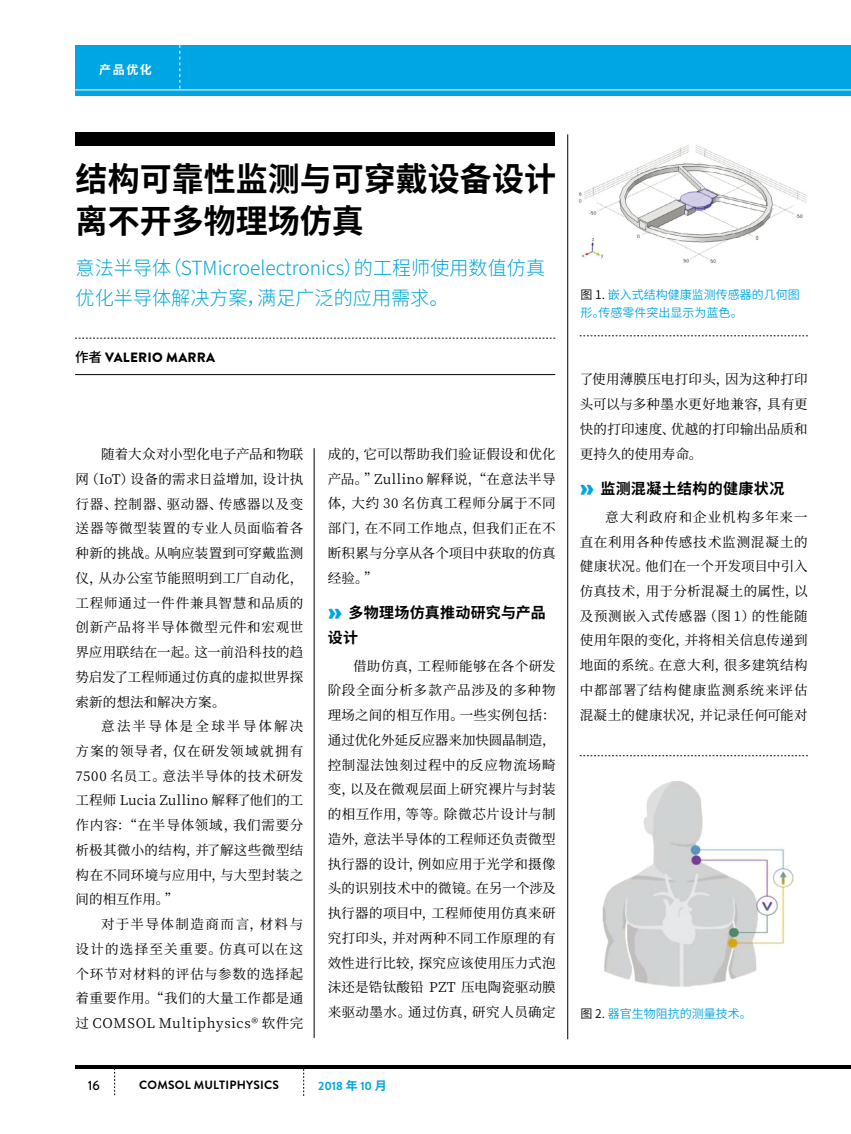
<style>
.page{position:relative;width:851px;height:1134px;background:#fff}
.page>*{position:absolute;margin:0;border:0;box-sizing:border-box;transform-origin:0 0}
.t1{font:700 33px/42px "Source Han Sans CN";color:#000}
.t2{font:300 19.5px/30px "Source Han Sans CN";color:#00a6d3}
.t3{font:700 15px/24.8px "Source Han Sans CN";letter-spacing:.02em;color:#000}
.t4{font:13.5px/24.8px "Source Han Serif SC";letter-spacing:.025em;color:#000;text-align:justify}
.t5{font:900 13.5px "Brandon Grotesque";letter-spacing:.02em;color:#000}
.t6{font:500 13.5px "Brandon Grotesque";color:#000}
.t7{font:12px/18px "Source Han Sans CN";color:#00a5e3}
.t8{font:700 12px "Brandon Grotesque";letter-spacing:.02em;color:#000}
.t9{font:700 12px "Brandon Grotesque";color:#00a5e3}
.t10{font:700 12px "Source Han Sans CN";color:#fff}
.s1{font-family:"Source Han Sans CN";font-weight:500}
.s2{font-family:"Brandon Grotesque";font-weight:900;font-size:28.5px;color:#00a5e3}
.s3{font-family:"Source Han Sans CN"}
.s4{color:#000}
</style>
<div class="page">
<div style="left:76px;top:45px;width:774px;height:51px;background:#00a5e3"></div>
<hr style="left:65px;top:90px;width:785px;height:1px;background:#fff">
<svg style="left:114px;top:1069px;width:1px;height:26px"></svg>
<svg style="left:303px;top:1069px;width:1px;height:27px"></svg>
<hr style="left:76px;top:1065px;width:774px;height:4px;background:#000">
<div style="left:75px;top:133px;width:479px;height:13px;background:#000"></div>
<svg style="left:75px;top:338px;width:480px;height:1px"></svg>
<hr style="left:75px;top:374px;width:480px;height:1px;background:#000">
<img style="left:578px;top:144px;width:229px;height:119px">
<svg style="left:579px;top:336px;width:228px;height:1px"></svg>
<svg style="left:579px;top:755px;width:228px;height:1px"></svg>
<hr style="left:567px;top:134px;width:1px;height:905px;background:#000">
<hr style="left:314px;top:448px;width:1px;height:590px;background:#000">
<img style="left:602px;top:781px;width:192px;height:206px">
<svg style="left:179px;top:45px;width:1px;height:44px"></svg>
<p class="t10" style="left:99px;top:63px;width:54px">产品优化</p>
<h1 class="t1" style="left:76px;top:159px;width:482px">结构可靠性监测与可穿戴设备设计离不开多物理场仿真</h1>
<h2 class="t2" style="left:76px;top:254px;width:471px">意法半导体（STMicroelectronics）的工程师使用数值仿真优化半导体解决方案，满足广泛的应用需求。</h2>
<p class="t5" style="left:75px;top:348px;width:141px"><span class="s1">作者</span> VALERIO MARRA</p>
<p class="t4" style="left:76px;top:442px;width:229px;text-indent:26px">随着大众对小型化电子产品和物联网（IoT）设备的需求日益增加，设计执行器、控制器、驱动器、传感器以及变送器等微型装置的专业人员面临着各种新的挑战。从响应装置到可穿戴监测仪，从办公室节能照明到工厂自动化，工程师通过一件件兼具智慧和品质的创新产品将半导体微型元件和宏观世界应用联结在一起。这一前沿科技的趋势启发了工程师通过仿真的虚拟世界探索新的想法和解决方案。</p>
<p class="t4" style="left:76px;top:714px;width:229px;text-indent:26px">意法半导体是全球半导体解决方案的领导者，仅在研发领域就拥有7500 名员工。意法半导体的技术研发工程师 Lucia Zullino 解释了他们的工作内容：“在半导体领域，我们需要分析极其微小的结构，并了解这些微型结构在不同环境与应用中，与大型封装之间的相互作用。”</p>
<p class="t4" style="left:76px;top:912px;width:229px;text-indent:26px">对于半导体制造商而言，材料与设计的选择至关重要。仿真可以在这个环节对材料的评估与参数的选择起着重要作用。“我们的大量工作都是通过 COMSOL Multiphysics® 软件完</p>
<p class="t4" style="left:327px;top:442px;width:229px">成的，它可以帮助我们验证假设和优化产品。”Zullino 解释说，“在意法半导体，大约 30 名仿真工程师分属于不同部门，在不同工作地点，但我们正在不断积累与分享从各个项目中获取的仿真经验。”</p>
<p class="t3" style="left:327px;top:601px;width:220px"><span class="s2">»</span> 多物理场仿真推动研究与产品设计</p>
<p class="t4" style="left:327px;top:654px;width:229px;text-indent:26px">借助仿真，工程师能够在各个研发阶段全面分析多款产品涉及的多种物理场之间的相互作用。一些实例包括：通过优化外延反应器来加快圆晶制造，控制湿法蚀刻过程中的反应物流场畸变，以及在微观层面上研究裸片与封装的相互作用，等等。除微芯片设计与制造外，意法半导体的工程师还负责微型执行器的设计，例如应用于光学和摄像头的识别技术中的微镜。在另一个涉及执行器的项目中，工程师使用仿真来研究打印头，并对两种不同工作原理的有效性进行比较，探究应该使用压力式泡沫还是锆钛酸铅 PZT 压电陶瓷驱动膜来驱动墨水。通过仿真，研究人员确定</p>
<p class="t6" style="left:88px;top:1076px;width:13px">16</p>
<p class="t8" style="left:139px;top:1077px;width:133px">COMSOL MULTIPHYSICS</p>
<p class="t9" style="left:318px;top:1078px;width:70px">2018 <span class="s3">年</span> 10 <span class="s3">月</span></p>
<p class="t7" style="left:580px;top:286px;width:221px"><span class="s4">图 1.</span> 嵌入式结构健康监测传感器的几何图形。传感零件突出显示为蓝色。</p>
<p class="t4" style="left:579px;top:367px;width:229px">了使用薄膜压电打印头，因为这种打印头可以与多种墨水更好地兼容，具有更快的打印速度、优越的打印输出品质和更持久的使用寿命。</p>
<p class="t3" style="left:579px;top:476px;width:206px"><span class="s2">»</span> 监测混凝土结构的健康状况</p>
<p class="t4" style="left:579px;top:505px;width:229px;text-indent:26px">意大利政府和企业机构多年来一直在利用各种传感技术监测混凝土的健康状况。他们在一个开发项目中引入仿真技术，用于分析混凝土的属性，以及预测嵌入式传感器（图 1）的性能随使用年限的变化，并将相关信息传递到地面的系统。在意大利，很多建筑结构中都部署了结构健康监测系统来评估混凝土的健康状况，并记录任何可能对</p>
<p class="t7" style="left:580px;top:1005px;width:173px"><span class="s4">图 2.</span> 器官生物阻抗的测量技术。</p>
</div>
